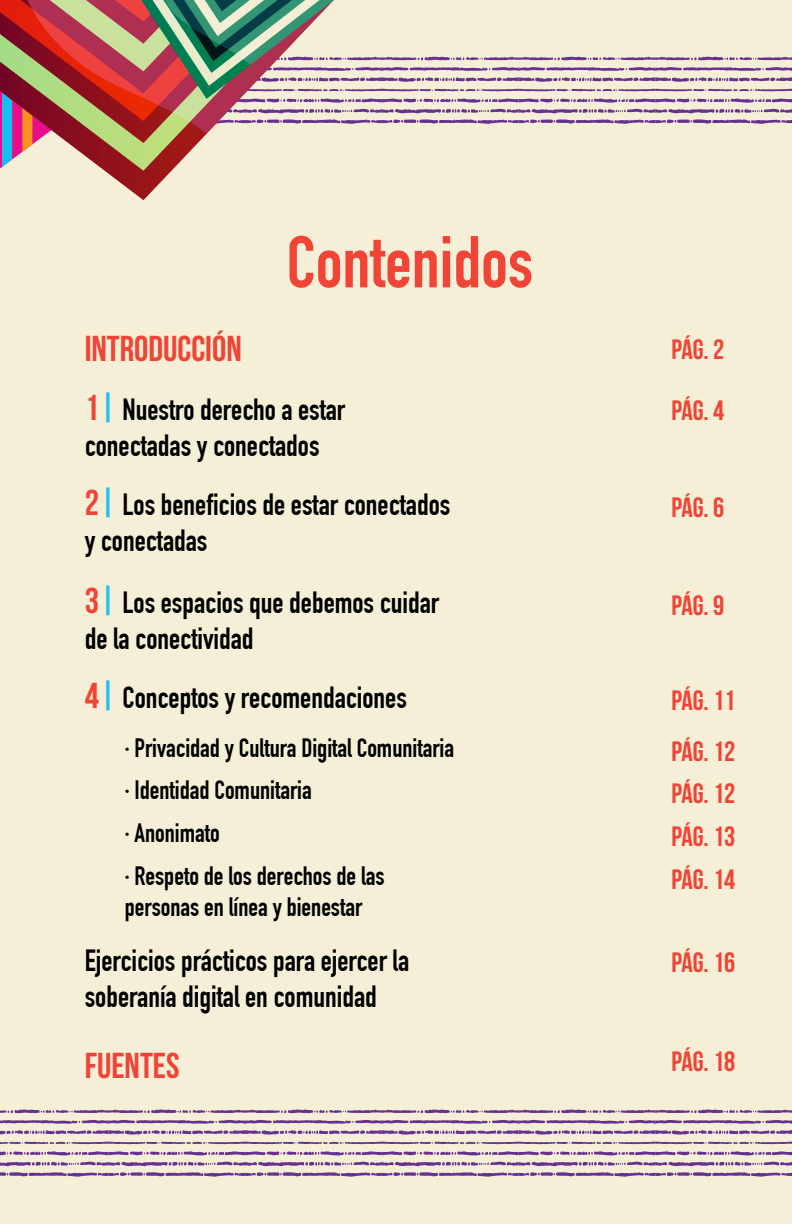
<style>
.page{position:relative;width:792px;height:1224px;background:#f4efd6}
.page>*{position:absolute;margin:0;border:0;box-sizing:border-box;transform-origin:0 0}
.t1{font:700 72px "DIN Condensed";color:#ef4436}
.t2{font:36px "Bebas Neue";color:#ef4436}
.t3{font:700 30px/36px "DIN Condensed";color:#000}
.t4{font:28px/42.8px "Bebas Neue";color:#ef4436}
.t5{font:700 26px/42.8px "DIN Condensed";color:#000}
.s1{font-family:"Bebas Neue";font-weight:400;font-size:36px;color:#ef4436}
.s2{font-family:"Bebas Neue";font-weight:400;font-size:36px;color:#21bff0}
</style>
<div class="page">
<svg style="left:0;top:1109px;width:792px;height:68px"></svg>
<svg style="left:102px;top:169px;width:71px;height:31px"></svg>
<svg style="left:0;top:0;width:792px;height:169px"></svg>
<p class="t2" style="left:85px;top:329px;width:159px">INTRODUCCIÓN</p>
<h1 class="t1" style="left:286px;top:220px;width:248px">Contenidos</h1>
<p class="t3" style="left:85px;top:392px;width:262px"><span class="s1">1</span><span class="s2">|</span> Nuestro derecho a estar conectadas y conectados</p>
<p class="t3" style="left:85px;top:486px;width:367px"><span class="s1">2</span><span class="s2">|</span> Los beneficios de estar conectados y conectadas</p>
<p class="t3" style="left:85px;top:585px;width:356px"><span class="s1">3</span><span class="s2">|</span> Los espacios que debemos cuidar de la conectividad</p>
<p class="t3" style="left:85px;top:680px;width:324px"><span class="s1">4</span><span class="s2">|</span> Conceptos y recomendaciones</p>
<p class="t5" style="left:125px;top:726px;width:331px">∙ Privacidad y Cultura Digital Comunitaria ∙ Identidad Comunitaria<br>∙ Anonimato<br>∙ Respeto de los derechos de las</p>
<p class="t5" style="left:125px;top:886px;width:239px">personas en línea y bienestar</p>
<p class="t3" style="left:85px;top:942px;width:326px">Ejercicios prácticos para ejercer la soberanía digital en comunidad</p>
<p class="t2" style="left:85px;top:1046px;width:96px">FUENTES</p>
<p class="t4" style="left:671px;top:328px;width:54px">PÁG. 2</p>
<p class="t4" style="left:671px;top:388px;width:54px">PÁG. 4</p>
<p class="t4" style="left:671px;top:485px;width:54px">PÁG. 6</p>
<p class="t4" style="left:671px;top:583px;width:54px">PÁG. 9</p>
<p class="t4" style="left:671px;top:675px;width:65px;line-height:50.6px">PÁG. 11<br>PÁG. 12</p>
<p class="t4" style="left:671px;top:772px;width:65px;text-align:justify">PÁG. 12<br>PÁG. 13<br>PÁG. 14</p>
<p class="t4" style="left:671px;top:940px;width:65px">PÁG. 16</p>
<p class="t4" style="left:671px;top:1040px;width:65px">PÁG. 18</p>
</div>
